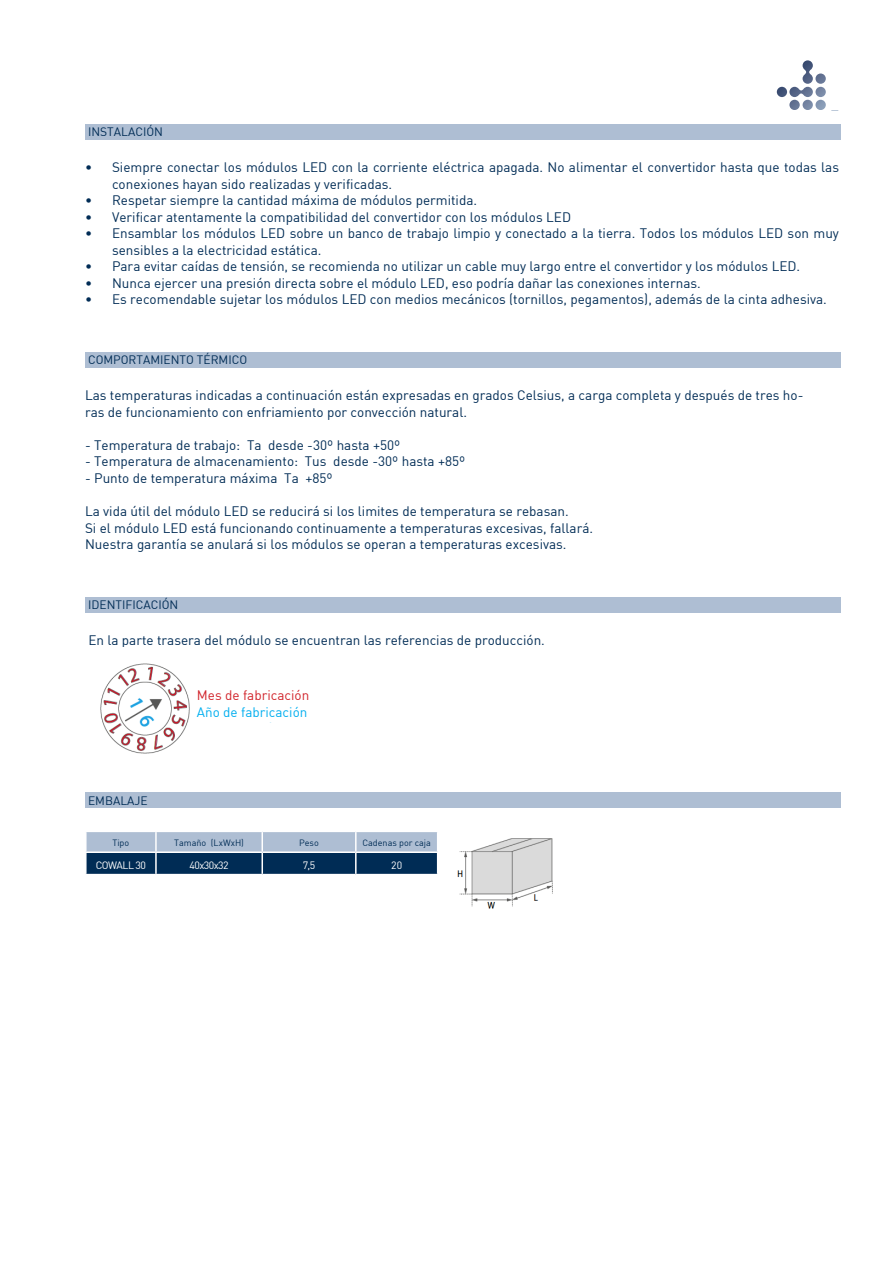
<style>
.page{position:relative;width:893px;height:1263px;background:#fff}
.page>*{position:absolute;margin:0;border:0;box-sizing:border-box;transform-origin:0 0}
.t1{font:13.5px/16.5px "DIN Regular";color:#002c55}
.t2{font:13.5px/17px "DIN Regular";color:#d1232a}
.t3{font:12px "DIN Regular";color:#002c55}
.t4{font:10.5px "DIN Regular";letter-spacing:-.05em;color:#fff}
.t5{font:9px "DIN Regular";color:#002c55}
.s1{color:#00aeef}
</style>
<div class="page">
<img style="left:777px;top:60px;width:49px;height:50px">
<div style="left:85px;top:124px;width:756px;height:15px;background:#aebed3"></div>
<div style="left:85px;top:352px;width:756px;height:15px;background:#aebed3"></div>
<div style="left:85px;top:597px;width:756px;height:15px;background:#aebed3"></div>
<img style="left:100px;top:663px;width:171px;height:91px">
<div style="left:197px;top:686px;width:243px;height:19px;background:#fff"></div>
<div style="left:197px;top:703px;width:243px;height:19px;background:#fff"></div>
<div style="left:85px;top:793px;width:756px;height:15px;background:#aebed3"></div>
<svg style="left:86px;top:831px;width:352px;height:43px;background:#5a7896"></svg>
<hr style="left:85px;top:851px;width:71px;height:2px;background:#fff">
<hr style="left:156px;top:851px;width:106px;height:2px;background:#fff">
<hr style="left:262px;top:851px;width:94px;height:2px;background:#fff">
<hr style="left:356px;top:851px;width:82px;height:2px;background:#fff">
<img style="left:457px;top:838px;width:96px;height:71px">
<p class="t3" style="left:88px;top:124px;width:76px">INSTALACIÓN</p>
<p class="t1" style="left:112px;top:159px;width:728px;text-indent:-27px">• Siempre conectar los módulos LED con la corriente eléctrica apagada. No alimentar el convertidor hasta que todas las conexiones hayan sido realizadas y verificadas.</p>
<p class="t1" style="left:85px;top:192px;width:394px">• Respetar siempre la cantidad máxima de módulos permitida.</p>
<p class="t1" style="left:85px;top:209px;width:488px">• Verificar atentamente la compatibilidad del convertidor con los módulos LED</p>
<p class="t1" style="left:112px;top:225px;width:728px;text-indent:-27px">• Ensamblar los módulos LED sobre un banco de trabajo limpio y conectado a la tierra. Todos los módulos LED son muy sensibles a la electricidad estática.</p>
<p class="t1" style="left:85px;top:258px;width:717px">• Para evitar caídas de tensión, se recomienda no utilizar un cable muy largo entre el convertidor y los módulos LED.</p>
<p class="t1" style="left:85px;top:275px;width:617px">• Nunca ejercer una presión directa sobre el módulo LED, eso podría dañar las conexiones internas.</p>
<p class="t1" style="left:85px;top:291px;width:743px">• Es recomendable sujetar los módulos LED con medios mecánicos (tornillos, pegamentos), además de la cinta adhesiva.</p>
<p class="t3" style="left:88px;top:352px;width:161px">COMPORTAMIENTO TÉRMICO</p>
<p class="t1" style="left:85px;top:387px;width:720px">Las temperaturas indicadas a continuación están expresadas en grados Celsius, a carga completa y después de tres ho&shy;ras de funcionamiento con enfriamiento por convección natural.</p>
<p class="t1" style="left:85px;top:437px;width:317px">- Temperatura de trabajo: Ta desde -30º hasta +50º</p>
<p class="t1" style="left:85px;top:453px;width:382px">- Temperatura de almacenamiento: Tus desde -30º hasta +85º</p>
<p class="t1" style="left:85px;top:470px;width:249px">- Punto de temperatura máxima Ta +85º</p>
<p class="t1" style="left:85px;top:503px;width:485px">La vida útil del módulo LED se reducirá si los limites de temperatura se rebasan.</p>
<p class="t1" style="left:85px;top:519px;width:510px">Si el módulo LED está funcionando continuamente a temperaturas excesivas, fallará.</p>
<p class="t1" style="left:85px;top:536px;width:483px">Nuestra garantía se anulará si los módulos se operan a temperaturas excesivas.</p>
<p class="t3" style="left:88px;top:597px;width:92px">IDENTIFICACIÓN</p>
<p class="t1" style="left:88px;top:632px;width:458px">En la parte trasera del módulo se encuentran las referencias de producción.</p>
<p class="t2" style="left:197px;top:686px;width:114px">Mes de fabricación<br><span class="s1">Año de fabricación</span></p>
<p class="t3" style="left:88px;top:793px;width:61px">EMBALAJE</p>
<p class="t5" style="left:112px;top:837px;width:18px">Tipo</p>
<p class="t5" style="left:174px;top:837px;width:71px">Tamaño (LxWxH)</p>
<p class="t5" style="left:299px;top:837px;width:21px">Peso</p>
<p class="t5" style="left:362px;top:837px;width:70px">Cadenas por caja</p>
<p class="t4" style="left:96px;top:858px;width:52px">COWALL 30</p>
<p class="t4" style="left:189px;top:858px;width:41px">40x30x32</p>
<p class="t4" style="left:303px;top:858px;width:14px">7,5</p>
<p class="t4" style="left:391px;top:858px;width:12px">20</p>
</div>
